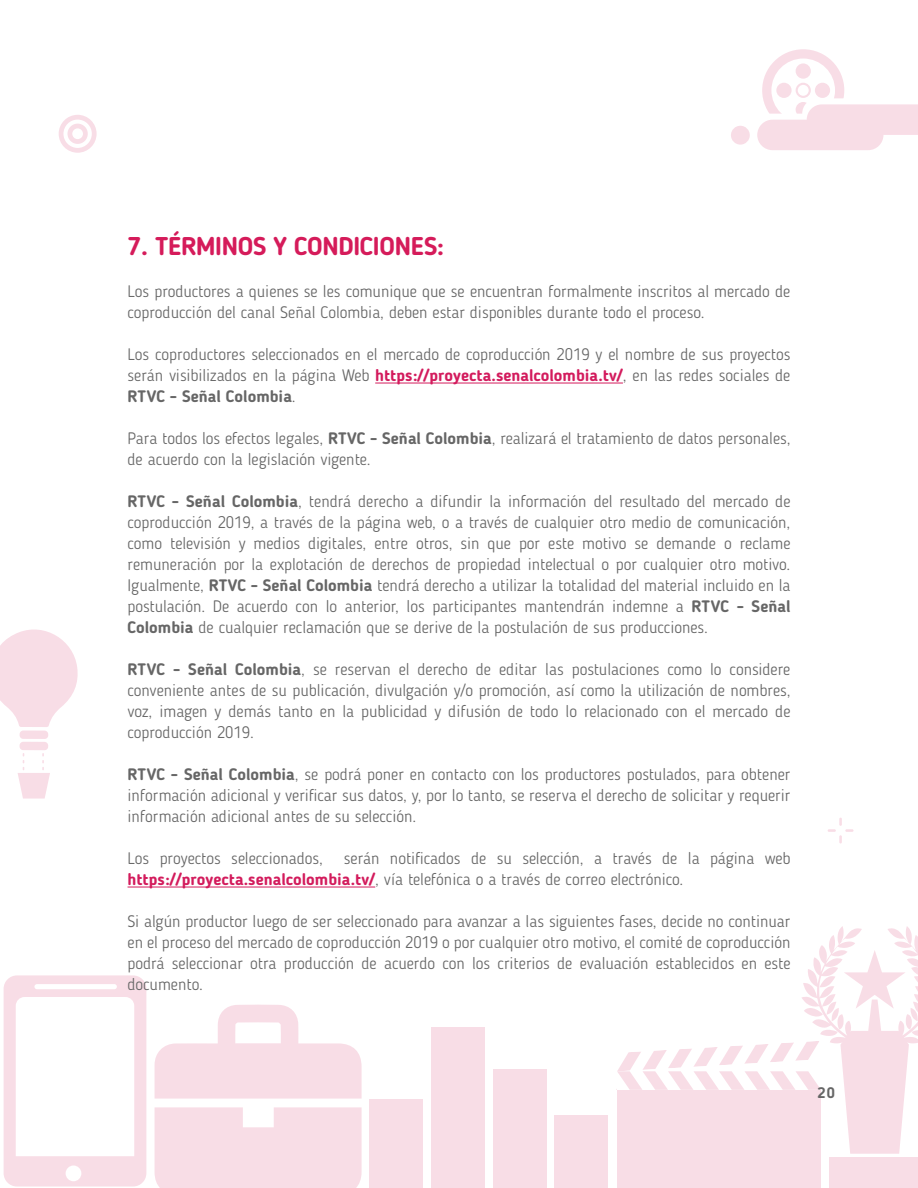
<style>
.page{position:relative;width:918px;height:1188px;background:#fff}
.page>*{position:absolute;margin:0;border:0;box-sizing:border-box;transform-origin:0 0}
.t1{font:700 25.5px "Blogger Sans";letter-spacing:-.01em;color:#d51b5a}
.t2{font:300 16.5px/21px "Blogger Sans";color:#666;text-align:justify}
.t3{font:700 15px "Blogger Sans";color:#666}
.s1{font-weight:700;color:#d31b5d}
.s2{font-weight:700}
.s3{font-weight:700;color:#d31b5c}
</style>
<div class="page">
<div style="left:731px;top:126px;width:19px;height:19px;background:#f8dde6;border-radius:50%"></div>
<svg style="left:0;top:629px;width:78px;height:170px"></svg>
<div style="left:155px;top:1107px;width:207px;height:81px;background:#f8dde6"></div>
<svg style="left:155px;top:1005px;width:207px;height:94px"></svg>
<svg style="left:59px;top:115px;width:38px;height:38px"></svg>
<svg style="left:828px;top:818px;width:26px;height:26px"></svg>
<div style="left:617px;top:1090px;width:204px;height:98px;background:#f8dde6"></div>
<div style="left:431px;top:1027px;width:54px;height:161px;background:#f8dde6"></div>
<div style="left:493px;top:1070px;width:53px;height:118px;background:#f8dde6"></div>
<div style="left:370px;top:1099px;width:53px;height:89px;background:#f8dde6"></div>
<div style="left:554px;top:1115px;width:54px;height:73px;background:#f8dde6"></div>
<svg style="left:757px;top:49px;width:161px;height:101px"></svg>
<svg style="left:4px;top:975px;width:142px;height:212px"></svg>
<div style="left:829px;top:1157px;width:89px;height:31px;background:#f8dde6"></div>
<svg style="left:617px;top:926px;width:301px;height:228px"></svg>
<hr style="left:375px;top:383px;width:248px;height:1px;background:#d31b5d">
<hr style="left:128px;top:887px;width:247px;height:1px;background:#d31b5c">
<h1 class="t1" style="left:128px;top:230px;width:318px">7. TÉRMINOS Y CONDICIONES:</h1>
<p class="t2" style="left:128px;top:280px;width:664px">Los productores a quienes se les comunique que se encuentran formalmente inscritos al mercado de coproducción del canal Señal Colombia, deben estar disponibles durante todo el proceso.</p>
<p class="t2" style="left:128px;top:343px;width:664px">Los coproductores seleccionados en el mercado de coproducción 2019 y el nombre de sus proyectos serán visibilizados en la página Web <span class="s1">https://proyecta.senalcolombia.tv/</span>, en las redes sociales de <span class="s2">RTVC - Señal Colombia</span>.</p>
<p class="t2" style="left:128px;top:427px;width:664px">Para todos los efectos legales, <span class="s2">RTVC - Señal Colombia</span>, realizará el tratamiento de datos personales, de acuerdo con la legislación vigente.</p>
<p class="t2" style="left:128px;top:490px;width:665px"><span class="s2">RTVC - Señal Colombia</span>, tendrá derecho a difundir la información del resultado del mercado de coproducción 2019, a través de la página web, o a través de cualquier otro medio de comunicación, como televisión y medios digitales, entre otros, sin que por este motivo se demande o reclame remuneración por la explotación de derechos de propiedad intelectual o por cualquier otro motivo.<br>Igualmente, <span class="s2">RTVC - Señal Colombia</span> tendrá derecho a utilizar la totalidad del material incluido en la postulación. De acuerdo con lo anterior, los participantes mantendrán indemne a <span class="s2">RTVC - Señal Colombia</span> de cualquier reclamación que se derive de la postulación de sus producciones.</p>
<p class="t2" style="left:128px;top:658px;width:664px"><span class="s2">RTVC - Señal Colombia</span>, se reservan el derecho de editar las postulaciones como lo considere conveniente antes de su publicación, divulgación y/o promoción, así como la utilización de nombres, voz, imagen y demás tanto en la publicidad y difusión de todo lo relacionado con el mercado de coproducción 2019.</p>
<p class="t2" style="left:128px;top:763px;width:664px"><span class="s2">RTVC - Señal Colombia</span>, se podrá poner en contacto con los productores postulados, para obtener información adicional y verificar sus datos, y, por lo tanto, se reserva el derecho de solicitar y requerir información adicional antes de su selección.</p>
<p class="t2" style="left:128px;top:847px;width:197px">Los proyectos seleccionados,</p>
<p class="t2" style="left:128px;top:847px;width:664px;text-indent:216px">serán notificados de su selección, a través de la página web <span class="s3">https://proyecta.senalcolombia.tv/</span>, vía telefónica o a través de correo electrónico.</p>
<p class="t2" style="left:128px;top:910px;width:665px">Si algún productor luego de ser seleccionado para avanzar a las siguientes fases, decide no continuar en el proceso del mercado de coproducción 2019 o por cualquier otro motivo, el comité de coproducción podrá seleccionar otra producción de acuerdo con los criterios de evaluación establecidos en este documento.</p>
<p class="t3" style="left:818px;top:1084px;width:19px">20</p>
</div>
